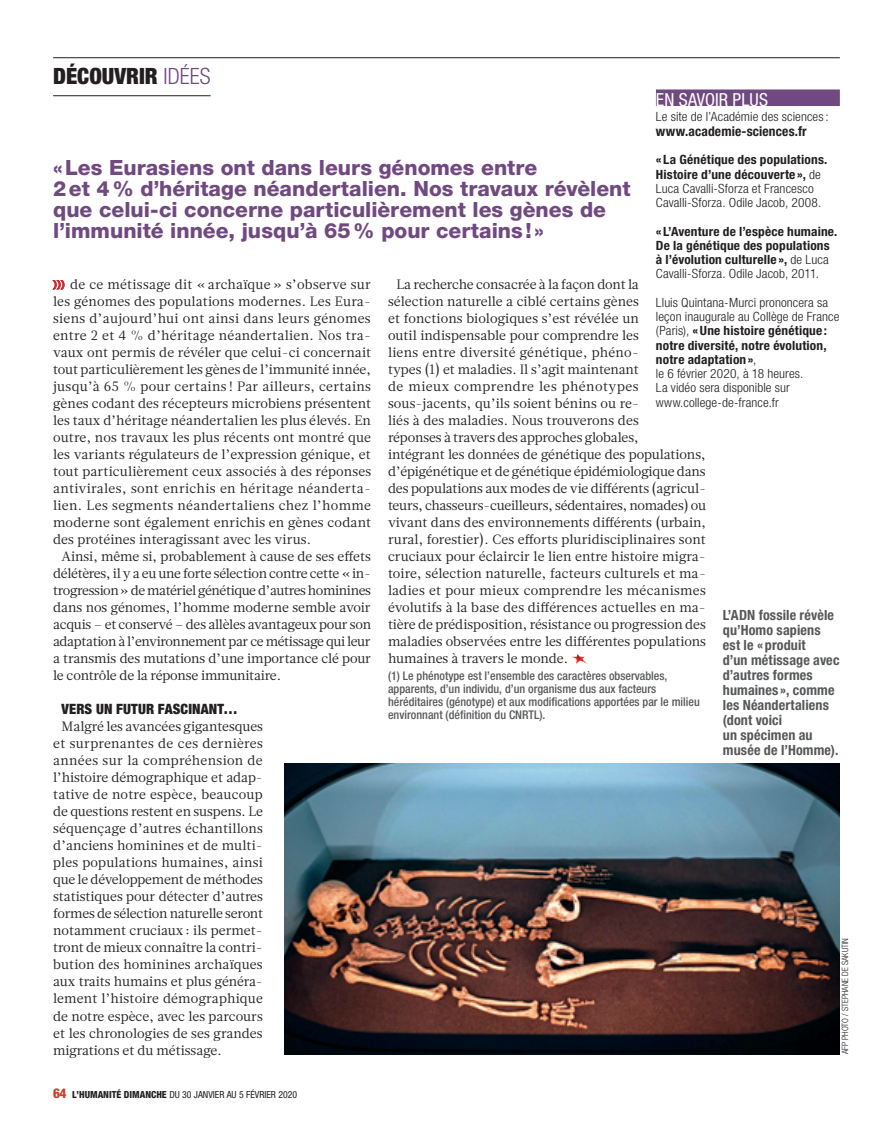
<style>
.page{position:relative;width:893px;height:1148px;background:#fff}
.page>*{position:absolute;margin:0;border:0;box-sizing:border-box;transform-origin:0 0}
.t1{font:900 condensed 22.5px "Helvetica Neue LT Std";color:#231f20}
.t2{font:800 21px/21px "Helvetica Neue LT Std";color:#714981}
.t3{font:condensed 18px "Helvetica Neue LT Std";letter-spacing:.005em;color:#fff}
.t4{font:900 condensed 14.25px "Helvetica Neue LT Std";letter-spacing:.01em;color:#231f20}
.t5{font:700 condensed 14.1px/15px "Helvetica Neue LT Std";letter-spacing:.01em;color:#57585a}
.t6{font:13.5px/17px "Glosa";color:#231f20;text-align:justify}
.t7{font:700 condensed 13.5px "Helvetica Neue LT Std";letter-spacing:.01em;color:#231f20}
.t8{font:300 condensed 12.75px/14.2px "Helvetica Neue LT Std";letter-spacing:.01em;color:#231f20;scale:1.05 1}
.t9{font:700 condensed 12.75px/14.2px "Helvetica Neue LT Std";letter-spacing:.01em;color:#231f20;scale:1.05 1}
.t10{font:500 condensed 12px/12.8px "Helvetica Neue LT Std";color:#57585a}
.t11{font:700 expanded 10.5px "Trade Gothic LT Std";color:#c8242b}
.t12{font:condensed 9.75px "Helvetica Neue LT Std";color:#231f20}
.t13{font:300 condensed 8.7px "Helvetica Neue LT Std";color:#231f20}
.s1{font-weight:300;color:#714981}
.s2{font-weight:700}
.s3{font-weight:300}
.s4{font-weight:800;font-size:13.5px;color:#c9402b}
.s5{font-weight:800}
</style>
<div class="page">
<hr style="left:53px;top:95px;width:158px;height:1px;background:#231f20">
<hr style="left:53px;top:57px;width:787px;height:1px;background:#231f20">
<div style="left:656px;top:89px;width:184px;height:17px;background:#714981"></div>
<img style="left:572px;top:654px;width:15px;height:10px">
<img style="left:284px;top:763px;width:556px;height:291px">
<svg style="left:53px;top:280px;width:12px;height:10px"></svg>
<h1 class="t1" style="left:53px;top:62px;width:159px">DÉCOUVRIR <span class="s1">IDÉES</span></h1>
<h3 class="t3" style="left:656px;top:90px;width:114px">EN SAVOIR PLUS</h3>
<p class="t8" style="left:656px;top:109px;width:166px">Le site de l’Académie des sciences :</p>
<p class="t7" style="left:656px;top:123px;width:152px">www.academie-sciences.fr</p>
<p class="t8" style="left:656px;top:153px;width:165px"><span class="s2">« La Génétique des populations.<br>Histoire d’une découverte »,</span> de Luca Cavalli-Sforza et Francesco Cavalli-Sforza. Odile Jacob, 2008.</p>
<p class="t9" style="left:656px;top:224px;width:174px">« L’Aventure de l’espèce humaine.<br>De la génétique des populations à l’évolution culturelle », <span class="s3">de Luca Cavalli-Sforza. Odile Jacob, 2011.</span></p>
<p class="t8" style="left:656px;top:295px;width:176px">Lluis Quintana-Murci prononcera sa leçon inaugurale au Collège de France (Paris), <span class="s2">« Une histoire génétique : notre diversité, notre évolution, notre adaptation »</span>,<br>le 6 février 2020, à 18 heures.<br>La vidéo sera disponible sur www.college-de-france.fr</p>
<h2 class="t2" style="left:53px;top:157px;width:579px">« Les Eurasiens ont dans leurs génomes entre<br>2 et 4 % d’héritage néandertalien. Nos travaux révèlent que celui-ci concerne particulièrement les gènes de l’immunité innée, jusqu’à 65 % pour certains ! »</h2>
<p class="t11" style="left:53px;top:278px;width:13px">)))</p>
<p class="t6" style="left:53px;top:276px;width:320px;text-indent:17px">de ce métissage dit « archaïque » s’observe sur les génomes des populations modernes. Les Eura&shy;siens d’aujourd’hui ont ainsi dans leurs génomes entre 2 et 4 % d’héritage néandertalien. Nos tra&shy;vaux ont permis de révéler que celui-ci concernait tout particulièrement les gènes de l’immunité innée, jusqu’à 65 % pour certains ! Par ailleurs, certains gènes codant des récepteurs microbiens présentent les taux d’héritage néandertalien les plus élevés. En outre, nos travaux les plus récents ont montré que les variants régulateurs de l’expression génique, et tout particulièrement ceux associés à des réponses antivirales, sont enrichis en héritage néanderta&shy;lien. Les segments néandertaliens chez l’homme moderne sont également enrichis en gènes codant des protéines interagissant avec les virus.</p>
<p class="t6" style="left:53px;top:548px;width:320px;text-indent:9px">Ainsi, même si, probablement à cause de ses effets délétères, il y a eu une forte sélection contre cette «in&shy;trogression» de matériel génétique d’autres hominines dans nos génomes, l’homme moderne semble avoir acquis – et conservé – des allèles avantageux pour son adaptation à l’environnement par ce métissage qui leur a transmis des mutations d’une importance clé pour le contrôle de la réponse immunitaire.</p>
<p class="t4" style="left:62px;top:700px;width:177px">VERS UN FUTUR FASCINANT…</p>
<p class="t6" style="left:53px;top:718px;width:211px;text-indent:9px">Malgré les avancées gigantesques et surprenantes de ces dernières années sur la compréhension de l’histoire démographique et adap&shy;tative de notre espèce, beaucoup de questions restent en suspens. Le séquençage d’autres échantillons d’anciens hominines et de multi&shy;ples populations humaines, ainsi que le développement de méthodes statistiques pour détecter d’autres formes de sélection naturelle seront notamment cruciaux : ils permet&shy;tront de mieux connaître la contri&shy;bution des hominines archaïques aux traits humains et plus généra&shy;lement l’histoire démographique de notre espèce, avec les parcours et les chronologies de ses grandes migrations et du métissage.</p>
<p class="t6" style="left:388px;top:276px;width:320px;text-align:left;text-indent:9px">La recherche consacrée à la façon dont la<br>sélection naturelle a ciblé certains gènes<br>et fonctions biologiques s’est révélée un<br>outil indispensable pour comprendre les<br>liens entre diversité génétique, phéno-<br>types (1) et maladies. Il s’agit maintenant<br>de mieux comprendre les phénotypes sous-jacents, qu’ils soient bénins ou re-<br>liés à des maladies. Nous trouverons des<br>réponses à travers des approches globales,<br>intégrant les données de génétique des populations, d’épigénétique et de génétique épidémiologique dans des populations aux modes de vie différents (agricul&shy;teurs, chasseurs-cueilleurs, sédentaires, nomades) ou vivant dans des environnements différents (urbain, rural, forestier). Ces efforts pluridisciplinaires sont cruciaux pour éclaircir le lien entre histoire migra&shy;toire, sélection naturelle, facteurs culturels et ma&shy;ladies et pour mieux comprendre les mécanismes évolutifs à la base des différences actuelles en ma&shy;tière de prédisposition, résistance ou progression des maladies observées entre les différentes populations humaines à travers le monde.</p>
<p class="t10" style="left:388px;top:669px;width:313px">(1) Le phénotype est l’ensemble des caractères observables, apparents, d’un individu, d’un organisme dus aux facteurs héréditaires (génotype) et aux modifications apportées par le milieu environnant (définition du CNRTL).</p>
<p class="t5" style="left:723px;top:608px;width:118px">L’ADN fossile révèle qu’Homo sapiens est le « produit<br>d’un métissage avec d’autres formes humaines », comme les Néandertaliens (dont voici<br>un spécimen au musée de l’Homme).</p>
<p class="t13" style="left:840px;top:1054px;width:118px;rotate:-90deg">AFP PHOTO / STEPHANE DE SAKUTIN</p>
<p class="t12" style="left:53px;top:1089px;width:245px"><span class="s4">64</span> <span class="s5">L’HUMANITÉ DIMANCHE</span> DU 30 JANVIER AU 5 FÉVRIER 2020</p>
</div>
